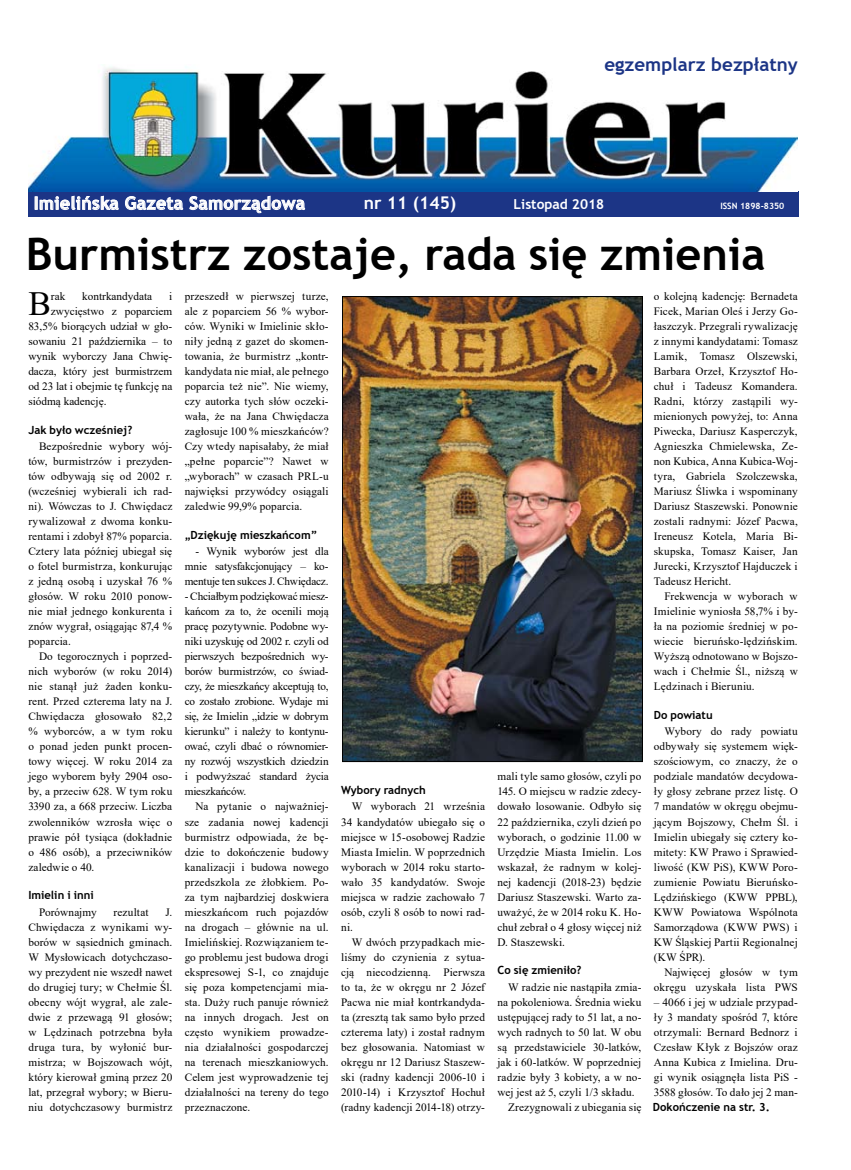
<style>
.page{position:relative;width:851px;height:1170px;background:#fff}
.page>*{position:absolute;margin:0;border:0;box-sizing:border-box;transform-origin:0 0}
.t1{font:700 45px "Trebuchet MS";color:#000}
.t2{font:33.88px "Times New Roman";color:#000}
.t3{font:700 18.5px "Trebuchet MS";color:#1c3586}
.t4{font:700 17.5px "Trebuchet MS";letter-spacing:.02em;color:#fff}
.t5{font:700 13.75px "Trebuchet MS";color:#fff}
.t6{font:11.25px/15px "Times New Roman";letter-spacing:.005em;color:#000;text-align:justify}
.t7{font:700 11.25px "Trebuchet MS";color:#000}
.t8{font:700 8.75px "Trebuchet MS";color:#fff}
</style>
<div class="page">
<div style="left:28px;top:191px;width:770px;height:26px;background:#1c3586"></div>
<div style="left:35px;top:196px;width:3px;height:14px;border:1px solid #fff"></div>
<svg style="left:39px;top:195px;width:80px;height:15px"></svg>
<svg style="left:125px;top:196px;width:58px;height:14px"></svg>
<svg style="left:189px;top:195px;width:116px;height:18px"></svg>
<img style="left:28px;top:67px;width:769px;height:124px">
<img style="left:344px;top:298px;width:296px;height:461px">
<div style="left:342px;top:296px;width:300px;height:465px;border:1px solid #000"></div>
<h3 class="t3" style="left:604px;top:53px;width:195px">egzemplarz bezpłatny</h3>
<h3 class="t4" style="left:34px;top:192px;width:273px">Imielińska Gazeta Samorządowa</h3>
<h3 class="t4" style="left:364px;top:192px;width:94px">nr 11 (145)</h3>
<p class="t5" style="left:513px;top:196px;width:92px">Listopad 2018</p>
<p class="t8" style="left:720px;top:200px;width:66px">ISSN 1898-8350</p>
<h1 class="t1" style="left:26px;top:225px;width:741px">Burmistrz zostaje, rada się zmienia</h1>
<h2 class="t2" style="left:28px;top:280px;width:24px">B</h2>
<p class="t6" style="left:51px;top:288px;width:16px">rak</p>
<p class="t6" style="left:82px;top:288px;width:71px">kontrkandydata</p>
<p class="t6" style="left:169px;top:288px;width:5px">i</p>
<p class="t6" style="left:51px;top:303px;width:123px">zwycięstwo z poparciem</p>
<p class="t6" style="left:28px;top:318px;width:145px">83,5% biorących udział w gło-</p>
<p class="t6" style="left:28px;top:333px;width:145px">sowaniu 21 października – to</p>
<p class="t6" style="left:28px;top:348px;width:145px">wynik wyborczy Jana Chwię-</p>
<p class="t6" style="left:28px;top:363px;width:145px">dacza, który jest burmistrzem</p>
<p class="t6" style="left:28px;top:378px;width:145px">od 23 lat i obejmie tę funkcję na</p>
<p class="t6" style="left:28px;top:393px;width:80px">siódmą kadencję.</p>
<p class="t7" style="left:28px;top:423px;width:105px">Jak było wcześniej?</p>
<p class="t6" style="left:28px;top:438px;width:145px;text-indent:11px">Bezpośrednie wybory wój&shy;tów, burmistrzów i prezyden&shy;tów odbywają się od 2002 r. (wcześniej wybierali ich rad&shy;ni). Wówczas to J. Chwiędacz rywalizował z dwoma konku&shy;rentami i zdobył 87% poparcia.<br>Cztery lata później ubiegał się o fotel burmistrza, konkurując z jedną osobą i uzyskał 76 % głosów. W roku 2010 ponow&shy;nie miał jednego konkurenta i znów wygrał, osiągając 87,4 % poparcia.</p>
<p class="t6" style="left:28px;top:648px;width:145px;text-indent:11px">Do tegorocznych i poprzed&shy;nich wyborów (w roku 2014) nie stanął już żaden konku&shy;rent. Przed czterema laty na J.<br>Chwiędacza głosowało 82,2 % wyborców, a w tym roku o ponad jeden punkt procen&shy;towy więcej. W roku 2014 za jego wyborem były 2904 oso&shy;by, a przeciw 628. W tym roku 3390 za, a 668 przeciw. Liczba zwolenników wzrosła więc o prawie pół tysiąca (dokładnie o 486 osób), a przeciwników zaledwie o 40.</p>
<p class="t7" style="left:28px;top:888px;width:67px">Imielin i inni</p>
<p class="t6" style="left:39px;top:903px;width:59px">Porównajmy</p>
<p class="t6" style="left:114px;top:903px;width:36px">rezultat</p>
<p class="t6" style="left:28px;top:903px;width:145px;text-indent:137px">J.<br>Chwiędacza z wynikami wy&shy;borów w sąsiednich gminach.<br>W Mysłowicach dotychczaso&shy;wy prezydent nie wszedł nawet do drugiej tury; w Chełmie Śl. obecny wójt wygrał, ale zale&shy;dwie z przewagą 91 głosów; w Lędzinach potrzebna była druga tura, by wyłonić bur&shy;mistrza; w Bojszowach wójt, który kierował gminą przez 20 lat, przegrał wybory; w Bieru&shy;niu dotychczasowy burmistrz</p>
<p class="t6" style="left:185px;top:288px;width:145px">przeszedł w pierwszej turze, ale z poparciem 56 % wybor&shy;ców. Wyniki w Imielinie skło&shy;niły jedną z gazet do skomen&shy;towania, że burmistrz „kontr&shy;kandydata nie miał, ale pełnego poparcia też nie”. Nie wiemy, czy autorka tych słów oczeki&shy;wała, że na Jana Chwiędacza zagłosuje 100 % mieszkańców?<br>Czy wtedy napisałaby, że miał „pełne poparcie”? Nawet w „wyborach” w czasach PRL-u najwięksi przywódcy osiągali zaledwie 99,9% poparcia.</p>
<p class="t7" style="left:185px;top:528px;width:134px">„Dziękuję mieszkańcom”</p>
<p class="t6" style="left:185px;top:543px;width:145px;text-indent:11px">- Wynik wyborów jest dla mnie satysfakcjonujący – ko&shy;mentuje ten sukces J. Chwiędacz.</p>
<p class="t6" style="left:185px;top:588px;width:145px">- Chciałbym podziękować miesz&shy;kańcom za to, że ocenili moją pracę pozytywnie. Podobne wy&shy;niki uzyskuję od 2002 r. czyli od pierwszych bezpośrednich wy&shy;borów burmistrzów, co świad&shy;czy, że mieszkańcy akceptują to, co zostało zrobione. Wydaje mi się, że Imielin „idzie w dobrym kierunku” i należy to kontynu&shy;ować, czyli dbać o równomier&shy;ny rozwój wszystkich dziedzin i podwyższać standard życia mieszkańców.</p>
<p class="t6" style="left:185px;top:798px;width:145px;text-indent:11px">Na pytanie o najważniej&shy;sze zadania nowej kadencji burmistrz odpowiada, że bę&shy;dzie to dokończenie budowy kanalizacji i budowa nowego przedszkola ze żłobkiem. Po&shy;za tym najbardziej doskwiera mieszkańcom ruch pojazdów na drogach – głównie na ul.<br>Imielińskiej. Rozwiązaniem te&shy;go problemu jest budowa drogi ekspresowej S-1, co znajduje się poza kompetencjami mia&shy;sta. Duży ruch panuje również na innych drogach. Jest on często wynikiem prowadze&shy;nia działalności gospodarczej na terenach mieszkaniowych.<br>Celem jest wyprowadzenie tej działalności na tereny do tego przeznaczone.</p>
<p class="t7" style="left:341px;top:783px;width:86px">Wybory radnych</p>
<p class="t6" style="left:341px;top:798px;width:145px;text-indent:11px">W wyborach 21 września 34 kandydatów ubiegało się o miejsce w 15-osobowej Radzie Miasta Imielin. W poprzednich wyborach w 2014 roku starto&shy;wało 35 kandydatów. Swoje miejsca w radzie zachowało 7 osób, czyli 8 osób to nowi rad&shy;ni.</p>
<p class="t6" style="left:341px;top:933px;width:145px;text-indent:11px">W dwóch przypadkach mie&shy;liśmy do czynienia z sytua&shy;cją niecodzienną. Pierwsza to ta, że w okręgu nr 2 Józef Pacwa nie miał kontrkandyda&shy;ta (zresztą tak samo było przed czterema laty) i został radnym bez głosowania. Natomiast w okręgu nr 12 Dariusz Staszew&shy;ski (radny kadencji 2006-10 i 2010-14) i Krzysztof Hochuł (radny kadencji 2014-18) otrzy-</p>
<p class="t6" style="left:497px;top:768px;width:145px">mali tyle samo głosów, czyli po 145. O miejscu w radzie zdecy&shy;dowało losowanie. Odbyło się 22 października, czyli dzień po wyborach, o godzinie 11.00 w Urzędzie Miasta Imielin. Los wskazał, że radnym w kolej&shy;nej kadencji (2018-23) będzie Dariusz Staszewski. Warto za&shy;uważyć, że w 2014 roku K. Ho&shy;chuł zebrał o 4 głosy więcej niż D. Staszewski.</p>
<p class="t7" style="left:497px;top:963px;width:86px">Co się zmieniło?</p>
<p class="t6" style="left:508px;top:978px;width:135px">W radzie nie nastąpiła zmia-</p>
<p class="t6" style="left:497px;top:993px;width:145px">na pokoleniowa. Średnia wieku</p>
<p class="t6" style="left:497px;top:1008px;width:145px">ustępującej rady to 51 lat, a no-</p>
<p class="t6" style="left:497px;top:1023px;width:145px">wych radnych to 50 lat. W obu</p>
<p class="t6" style="left:497px;top:1038px;width:145px">są przedstawiciele 30-latków,</p>
<p class="t6" style="left:497px;top:1053px;width:145px">jak i 60-latków. W poprzedniej</p>
<p class="t6" style="left:497px;top:1068px;width:145px">radzie były 3 kobiety, a w no-</p>
<p class="t6" style="left:497px;top:1083px;width:139px">wej jest aż 5, czyli 1/3 składu.</p>
<p class="t6" style="left:508px;top:1098px;width:135px">Zrezygnowali z ubiegania się</p>
<p class="t6" style="left:653px;top:288px;width:145px">o kolejną kadencję: Bernadeta Ficek, Marian Oleś i Jerzy Go&shy;łaszczyk. Przegrali rywalizację z innymi kandydatami: Tomasz Lamik, Tomasz Olszewski, Barbara Orzeł, Krzysztof Ho&shy;chuł i Tadeusz Komandera.<br>Radni, którzy zastąpili wy&shy;mienionych powyżej, to: Anna Piwecka, Dariusz Kasperczyk, Agnieszka Chmielewska, Ze&shy;non Kubica, Anna Kubica-Woj&shy;tyra, Gabriela Szolczewska, Mariusz Śliwka i wspominany Dariusz Staszewski. Ponownie zostali radnymi: Józef Pacwa, Ireneusz Kotela, Maria Bi&shy;skupska, Tomasz Kaiser, Jan Jurecki, Krzysztof Hajduczek i Tadeusz Hericht.</p>
<p class="t6" style="left:653px;top:588px;width:145px;text-indent:11px">Frekwencja w wyborach w Imielinie wyniosła 58,7% i by&shy;ła na poziomie średniej w po&shy;wiecie bieruńsko-lędzińskim.<br>Wyższą odnotowano w Bojszo&shy;wach i Chełmie Śl., niższą w Lędzinach i Bieruniu.</p>
<p class="t7" style="left:653px;top:708px;width:60px">Do powiatu</p>
<p class="t6" style="left:653px;top:723px;width:145px;text-indent:11px">Wybory do rady powiatu odbywały się systemem więk&shy;szościowym, co znaczy, że o podziale mandatów decydowa&shy;ły głosy zebrane przez listę. O 7 mandatów w okręgu obejmu&shy;jącym Bojszowy, Chełm Śl. i Imielin ubiegały się cztery ko&shy;mitety: KW Prawo i Sprawied&shy;liwość (KW PiS), KWW Poro&shy;zumienie Powiatu Bieruńsko-Lędzińskiego (KWW PPBL), KWW Powiatowa Wspólnota Samorządowa (KWW PWS) i KW Śląskiej Partii Regionalnej (KW ŚPR).</p>
<p class="t6" style="left:653px;top:963px;width:145px;text-align:right">Najwięcej głosów w tym okręgu uzyskała lista PWS</p>
<p class="t6" style="left:653px;top:993px;width:145px">– 4066 i jej w udziale przypad&shy;ły 3 mandaty spośród 7, które otrzymali: Bernard Bednorz i Czesław Kłyk z Bojszów oraz Anna Kubica z Imielina. Dru&shy;gi wynik osiągnęła lista PiS - 3588 głosów. To dało jej 2 man-</p>
<p class="t7" style="left:652px;top:1100px;width:118px">Dokończenie na str. 3.</p>
</div>
